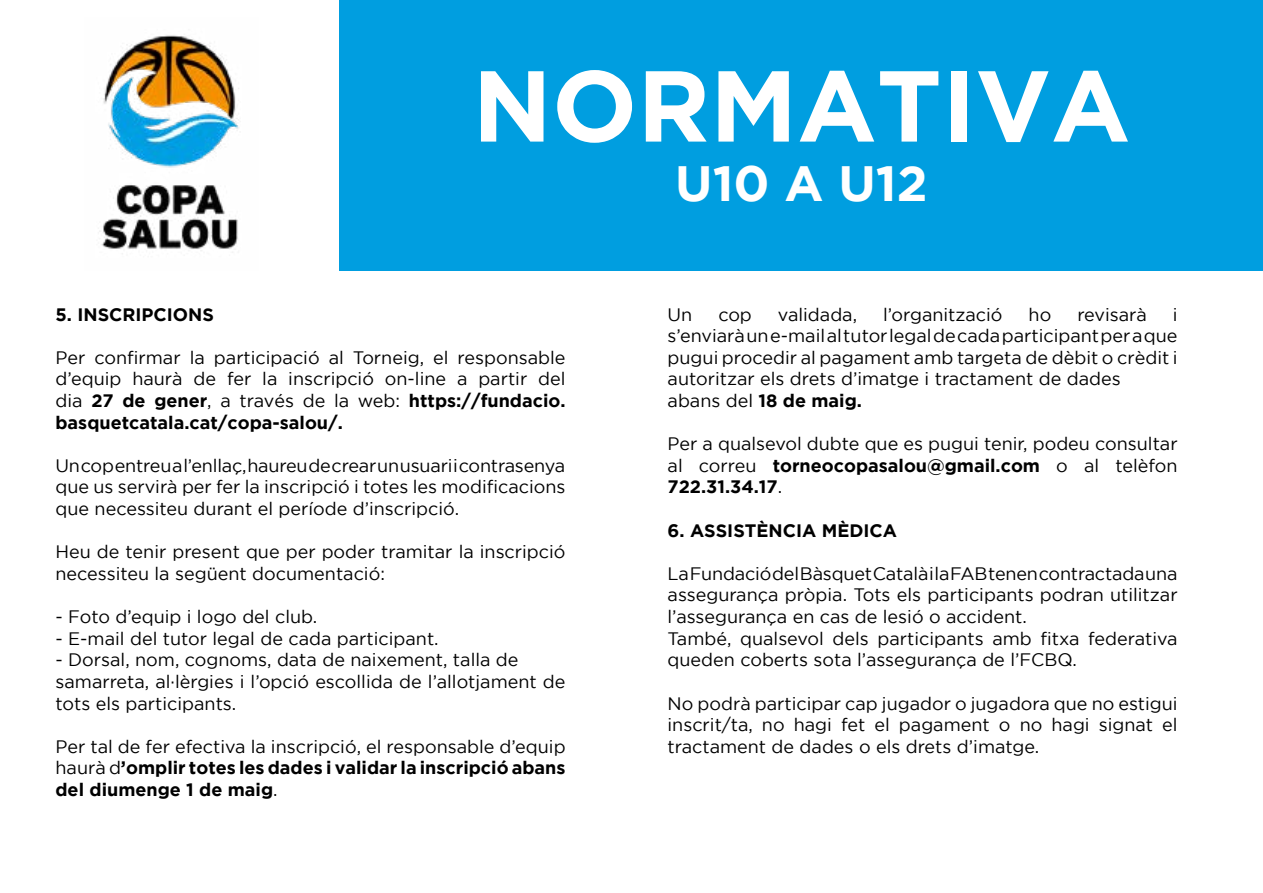
<style>
.page{position:relative;width:1263px;height:893px;background:#fff}
.page>*{position:absolute;margin:0;border:0;box-sizing:border-box;transform-origin:0 0}
.t1{font:700 100.5px "Gotham";color:#fff}
.t2{font:700 49.5px "Gotham";color:#fff}
.t3{font:18px/21.6px "Gotham";color:#000;text-align:justify}
.t4{font:700 18px/21.6px "Gotham";color:#000;text-align:justify}
.s1{font-weight:700}
.s2{font-weight:400}
</style>
<div class="page">
<div style="left:340px;top:0;width:923px;height:270px;background:#009ee0"></div>
<img style="left:99px;top:35px;width:140px;height:219px">
<h1 class="t1" style="left:472px;top:48px;width:659px">NORMATIVA</h1>
<h2 class="t2" style="left:675px;top:155px;width:254px">U10 A U12</h2>
<p class="t4" style="left:56px;top:303px;width:160px">5. INSCRIPCIONS</p>
<p class="t3" style="left:56px;top:346px;width:512px">Per confirmar la participació al Torneig, el responsable d’equip haurà de fer la inscripció on-line a partir del dia <span class="s1">27 de gener</span>, a través de la web: <span class="s1">https://fundacio. basquetcatala.cat/copa-salou/.</span></p>
<p class="t3" style="left:56px;top:454px;width:512px">Un cop entreu a l’enllaç, haureu de crear un usuari i contrasenya que us servirà per fer la inscripció i totes les modificacions que necessiteu durant el període d’inscripció.</p>
<p class="t3" style="left:56px;top:541px;width:511px">Heu de tenir present que per poder tramitar la inscripció necessiteu la següent documentació:</p>
<p class="t3" style="left:56px;top:606px;width:263px">- Foto d’equip i logo del club.</p>
<p class="t3" style="left:56px;top:627px;width:385px">- E-mail del tutor legal de cada participant.</p>
<p class="t3" style="left:56px;top:649px;width:512px;text-align:left">- Dorsal, nom, cognoms, data de naixement, talla de samarreta, al·lèrgies i l’opció escollida de l’allotjament de tots els participants.</p>
<p class="t4" style="left:56px;top:735px;width:512px"><span class="s2">Per tal de fer efectiva la inscripció, el responsable d’equip haurà d</span>’omplir totes les dades i validar la inscripció abans del diumenge 1 de maig<span class="s2">.</span></p>
<p class="t3" style="left:668px;top:303px;width:26px">Un</p>
<p class="t3" style="left:718px;top:303px;width:35px">cop</p>
<p class="t3" style="left:778px;top:303px;width:81px">validada,</p>
<p class="t3" style="left:883px;top:303px;width:121px">l’organització</p>
<p class="t3" style="left:1029px;top:303px;width:24px">ho</p>
<p class="t3" style="left:1077px;top:303px;width:71px">revisarà</p>
<p class="t3" style="left:668px;top:303px;width:512px;text-align:left;text-indent:505px">i s’enviarà un e-mail al tutor legal de cada participant per a que pugui procedir al pagament amb targeta de dèbit o crèdit i autoritzar els drets d’imatge i tractament de dades abans del <span class="s1">18 de maig.</span></p>
<p class="t3" style="left:668px;top:433px;width:512px">Per a qualsevol dubte que es pugui tenir, podeu consultar al correu <span class="s1">torneocopasalou@gmail.com</span> o al telèfon <span class="s1">722.31.34.17</span>.</p>
<p class="t4" style="left:668px;top:519px;width:231px">6. ASSISTÈNCIA MÈDICA</p>
<p class="t3" style="left:668px;top:562px;width:511px;text-align:left">La Fundació del Bàsquet Català i la FAB tenen contractada una assegurança pròpia. Tots els participants podran utilitzar l’assegurança en cas de lesió o accident.<br>També, qualsevol dels participants amb fitxa federativa queden coberts sota l’assegurança de l’FCBQ.</p>
<p class="t3" style="left:668px;top:692px;width:512px">No podrà participar cap jugador o jugadora que no estigui inscrit/ta, no hagi fet el pagament o no hagi signat el tractament de dades o els drets d’imatge.</p>
</div>
